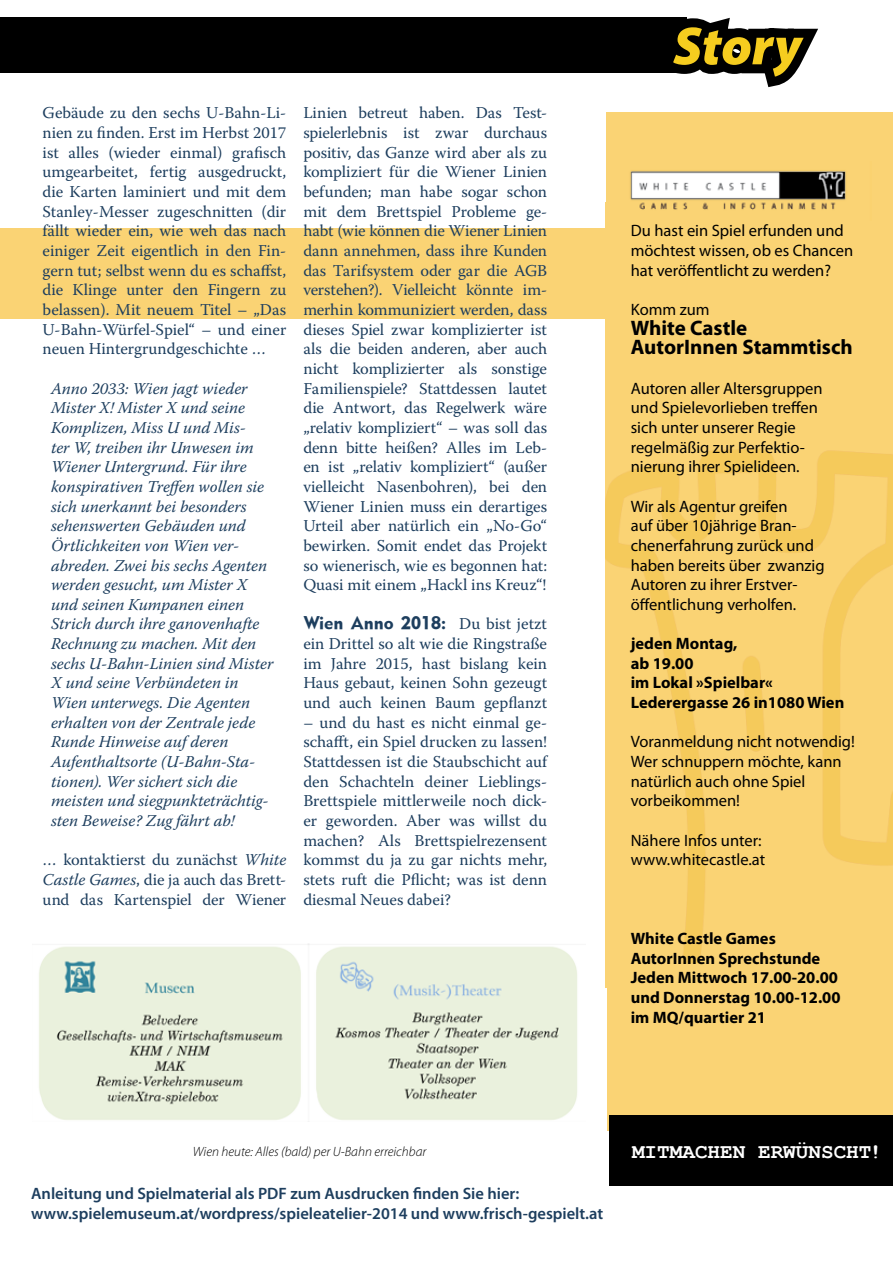
<style>
.page{position:relative;width:893px;height:1263px;background:#fff}
.page>*{position:absolute;margin:0;border:0;box-sizing:border-box;transform-origin:0 0}
.t1{font:italic 900 54px "Myriad Pro";letter-spacing:-.005em;color:#f6cd1f}
.t2{font:700 21px/19.6px "Myriad Pro";color:#000}
.t3{font:700 21px "Courier New";color:#fff}
.t4{font:18px "Metro Black Two";color:#1d3e5e}
.t5{font:16.5px/19.6px "Warnock Pro";color:#1d3e5e;text-align:justify}
.t6{font:italic 16.5px/19.6px "Warnock Pro";color:#1d3e5e}
.t7{font:16.5px/19.6px "Myriad Pro";color:#000}
.t8{font:700 16.5px/19.6px "Myriad Pro";color:#000}
.t9{font:600 16.5px/19.6px "Myriad Pro";color:#1d3e5e}
.t10{font:italic 300 13.5px "Myriad Pro";color:#000}
.s1{font-style:italic}
.s2{font-family:"Warnock Pro";font-size:16.5px}
</style>
<div class="page">
<div style="left:0;top:17px;width:686px;height:56px;background:#000"></div>
<svg style="left:676px;top:17px;width:142px;height:71px"></svg>
<div style="left:0;top:228px;width:620px;height:91px;background:#fad374"></div>
<div style="left:607px;top:987px;width:286px;height:143px;background:#fad374"></div>
<div style="left:609px;top:1115px;width:284px;height:71px;background:#000"></div>
<img style="left:605px;top:203px;width:288px;height:784px">
<div style="left:606px;top:113px;width:287px;height:144px;background:#fad374"></div>
<img style="left:630px;top:171px;width:216px;height:39px">
<img style="left:39px;top:944px;width:538px;height:176px">
<p class="t5" style="left:43px;top:103px;width:245px">Gebäude zu den sechs U-Bahn-Li&shy;nien zu finden. Erst im Herbst 2017 ist alles (wieder einmal) grafisch umgearbeitet, fertig ausgedruckt, die Karten laminiert und mit dem Stanley-Messer zugeschnitten (dir fällt wieder ein, wie weh das nach einiger Zeit eigentlich in den Fin&shy;gern tut; selbst wenn du es schaffst, die Klinge unter den Fingern zu belassen). Mit neuem Titel – „Das U-Bahn-Würfel-Spiel“ – und einer neuen Hintergrundgeschichte …</p>
<p class="t6" style="left:51px;top:378px;width:224px">Anno 2033: Wien jagt wieder<br>Mister X! Mister X und seine<br>Komplizen, Miss U und Mis-<br>ter W, treiben ihr Unwesen im<br>Wiener Untergrund. Für ihre konspirativen Treffen wollen sie sich unerkannt bei besonders sehenswerten Gebäuden und<br>Örtlichkeiten von Wien ver&shy;abreden. Zwei bis sechs Agenten werden gesucht, um Mister X und seinen Kumpanen einen<br>Strich durch ihre ganovenhafte<br>Rechnung zu machen. Mit den sechs U-Bahn-Linien sind Mister<br>X und seine Verbündeten in<br>Wien unterwegs. Die Agenten erhalten von der Zentrale jede<br>Runde Hinweise auf deren<br>Aufenthaltsorte (U-Bahn-Sta&shy;tionen). Wer sichert sich die meisten und siegpunkteträchtig&shy;sten Beweise? Zug fährt ab!</p>
<p class="t5" style="left:43px;top:850px;width:245px">… kontaktierst du zunächst <span class="s1">White Castle Games</span>, die ja auch das Brett&shy;und das Kartenspiel der Wiener</p>
<p class="t5" style="left:303px;top:103px;width:245px">Linien betreut haben. Das Test&shy;spielerlebnis ist zwar durchaus positiv, das Ganze wird aber als zu kompliziert für die Wiener Linien befunden; man habe sogar schon mit dem Brettspiel Probleme ge&shy;habt (wie können die Wiener Linien dann annehmen, dass ihre Kunden das Tarifsystem oder gar die AGB verstehen?). Vielleicht könnte im&shy;merhin kommuniziert werden, dass dieses Spiel zwar komplizierter ist als die beiden anderen, aber auch nicht komplizierter als sonstige Familienspiele? Stattdessen lautet die Antwort, das Regelwerk wäre „relativ kompliziert“ – was soll das denn bitte heißen? Alles im Leb&shy;en ist „relativ kompliziert“ (außer vielleicht Nasenbohren), bei den Wiener Linien muss ein derartiges Urteil aber natürlich ein „No-Go“ bewirken. Somit endet das Projekt so wienerisch, wie es begonnen hat:<br>Quasi mit einem „Hackl ins Kreuz“!</p>
<p class="t4" style="left:303px;top:612px;width:245px">Wien Anno 2018: <span class="s2">Du bist jetzt</span></p>
<p class="t5" style="left:303px;top:634px;width:245px">ein Drittel so alt wie die Ringstraße im Jahre 2015, hast bislang kein Haus gebaut, keinen Sohn gezeugt und auch keinen Baum gepflanzt</p>
<p class="t5" style="left:303px;top:712px;width:245px">– und du hast es nicht einmal ge&shy;schafft, ein Spiel drucken zu lassen!<br>Stattdessen ist die Staubschicht auf den Schachteln deiner Lieblings-Brettspiele mittlerweile noch dick&shy;er geworden. Aber was willst du machen? Als Brettspielrezensent kommst du ja zu gar nichts mehr, stets ruft die Pflicht; was ist denn diesmal Neues dabei?</p>
<h1 class="t1" style="left:673px;top:10px;width:130px">Story</h1>
<p class="t7" style="left:631px;top:221px;width:224px">Du hast ein Spiel erfunden und möchtest wissen, ob es Chancen hat veröffentlicht zu werden?</p>
<p class="t7" style="left:631px;top:299px;width:80px">Komm zum</p>
<p class="t2" style="left:631px;top:317px;width:224px">White Castle<br>AutorInnen Stammtisch</p>
<p class="t7" style="left:631px;top:378px;width:193px">Autoren aller Altersgruppen und Spielevorlieben treffen sich unter unserer Regie regelmäßig zur Perfektio&shy;nierung ihrer Spielideen.</p>
<p class="t7" style="left:631px;top:496px;width:195px">Wir als Agentur greifen<br>auf über 10jährige Bran&shy;chenerfahrung zurück und haben bereits über zwanzig<br>Autoren zu ihrer Erstver&shy;öffentlichung verholfen.</p>
<p class="t8" style="left:631px;top:633px;width:215px">jeden Montag,<br>ab 19.00<br>im Lokal »Spielbar«<br>Lederergasse 26 in1080 Wien</p>
<p class="t7" style="left:631px;top:732px;width:226px">Voranmeldung nicht notwendig!<br>Wer schnuppern möchte, kann natürlich auch ohne Spiel vorbeikommen!</p>
<p class="t7" style="left:631px;top:830px;width:136px">Nähere Infos unter: www.whitecastle.at</p>
<p class="t8" style="left:631px;top:928px;width:211px">White Castle Games<br>AutorInnen Sprechstunde<br>Jeden Mittwoch 17.00-20.00 und Donnerstag 10.00-12.00 im MQ/quartier 21</p>
<p class="t10" style="left:193px;top:1143px;width:235px">Wien heute: Alles (bald) per U-Bahn erreichbar</p>
<p class="t9" style="left:31px;top:1183px;width:573px">Anleitung und Spielmaterial als PDF zum Ausdrucken finden Sie hier: www.spielemuseum.at/wordpress/spieleatelier-2014 und www.frisch-gespielt.at</p>
<p class="t3" style="left:632px;top:1139px;width:251px">MITMACHEN ERWÜNSCHT!</p>
</div>
